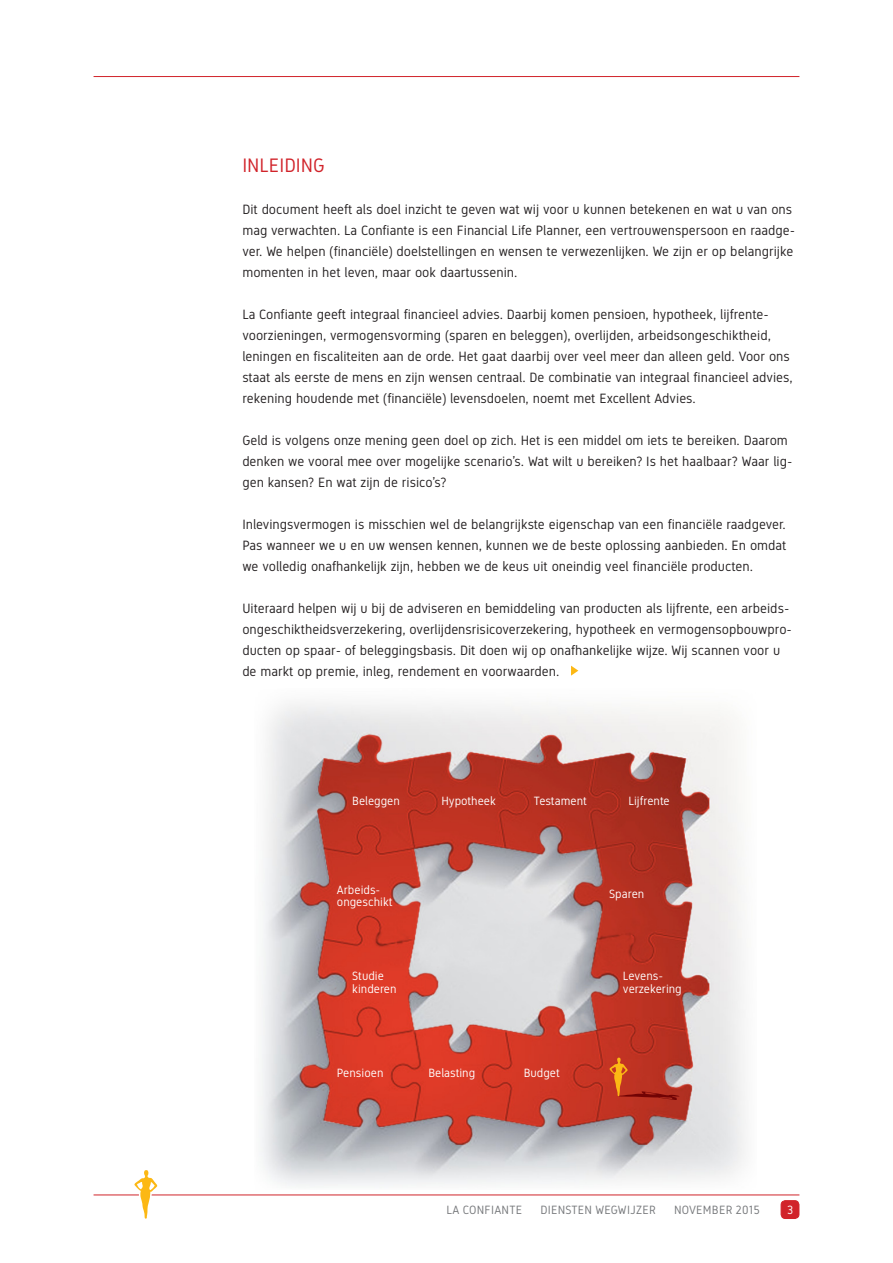
<style>
.page{position:relative;width:893px;height:1263px;background:#fff}
.page>*{position:absolute;margin:0;border:0;box-sizing:border-box;transform-origin:0 0}
.t1{font:19.5px "Gidole";color:#d1232a}
.t2{font:13.5px/21px "Gidole";color:#231f20}
.t3{font:12px "Gidole";color:#fff}
.t4{font:12px "Gidole";letter-spacing:.02em;color:#76787b}
</style>
<div class="page">
<img style="left:261px;top:702px;width:485px;height:484px">
<svg style="left:609px;top:1057px;width:72px;height:43px;background:#bb452d"></svg>
<svg style="left:571px;top:666px;width:7px;height:10px"></svg>
<hr style="left:94px;top:76px;width:705px;height:1px;background:#d1232a">
<hr style="left:94px;top:1194px;width:705px;height:1px;background:#d1232a">
<div style="left:781px;top:1200px;width:18px;height:18px;background:#d1232a;border-radius:4px"></div>
<div style="left:781px;top:1200px;width:18px;height:19px;border:1px solid #d1232a;border-radius:4px"></div>
<svg style="left:131px;top:1170px;width:30px;height:49px"></svg>
<p class="t1" style="left:242px;top:153px;width:84px">INLEIDING</p>
<p class="t2" style="left:242px;top:198px;width:554px">Dit document heeft als doel inzicht te geven wat wij voor u kunnen betekenen en wat u van ons mag verwachten. La Confiante is een Financial Life Planner, een vertrouwenspersoon en raadge&shy;ver. We helpen (financiële) doelstellingen en wensen te verwezenlijken. We zijn er op belangrijke momenten in het leven, maar ook daartussenin.</p>
<p class="t2" style="left:242px;top:303px;width:552px">La Confiante geeft integraal financieel advies. Daarbij komen pensioen, hypotheek, lijfrente&shy;voorzieningen, vermogensvorming (sparen en beleggen), overlijden, arbeidsongeschiktheid, leningen en fiscaliteiten aan de orde. Het gaat daarbij over veel meer dan alleen geld. Voor ons staat als eerste de mens en zijn wensen centraal. De combinatie van integraal financieel advies, rekening houdende met (financiële) levensdoelen, noemt met Excellent Advies.</p>
<p class="t2" style="left:242px;top:429px;width:552px">Geld is volgens onze mening geen doel op zich. Het is een middel om iets te bereiken. Daarom denken we vooral mee over mogelijke scenario’s. Wat wilt u bereiken? Is het haalbaar? Waar lig&shy;gen kansen? En wat zijn de risico’s?</p>
<p class="t2" style="left:242px;top:513px;width:546px;text-align:justify">Inlevingsvermogen is misschien wel de belangrijkste eigenschap van een financiële raadgever.<br>Pas wanneer we u en uw wensen kennen, kunnen we de beste oplossing aanbieden. En omdat we volledig onafhankelijk zijn, hebben we de keus uit oneindig veel financiële producten.</p>
<p class="t2" style="left:242px;top:597px;width:551px">Uiteraard helpen wij u bij de adviseren en bemiddeling van producten als lijfrente, een arbeids&shy;ongeschiktheidsverzekering, overlijdensrisicoverzekering, hypotheek en vermogensopbouwpro&shy;ducten op spaar- of beleggingsbasis. Dit doen wij op onafhankelijke wijze. Wij scannen voor u de markt op premie, inleg, rendement en voorwaarden.</p>
<p class="t3" style="left:352px;top:794px;width:49px">Beleggen</p>
<p class="t3" style="left:441px;top:794px;width:56px">Hypotheek</p>
<p class="t3" style="left:534px;top:794px;width:54px">Testament</p>
<p class="t3" style="left:628px;top:794px;width:43px">Lijfrente</p>
<p class="t3" style="left:337px;top:883px;width:45px">Arbeids-</p>
<p class="t3" style="left:337px;top:895px;width:57px">ongeschikt</p>
<p class="t3" style="left:352px;top:969px;width:33px">Studie</p>
<p class="t3" style="left:352px;top:982px;width:46px">kinderen</p>
<p class="t3" style="left:337px;top:1066px;width:48px">Pensioen</p>
<p class="t3" style="left:428px;top:1066px;width:48px">Belasting</p>
<p class="t3" style="left:524px;top:1066px;width:38px">Budget</p>
<p class="t3" style="left:609px;top:886px;width:37px">Sparen</p>
<p class="t3" style="left:623px;top:969px;width:42px">Levens-</p>
<p class="t3" style="left:623px;top:982px;width:60px">verzekering</p>
<p class="t4" style="left:446px;top:1203px;width:77px">LA CONFIANTE</p>
<p class="t4" style="left:540px;top:1203px;width:117px">DIENSTEN WEGWIJZER</p>
<p class="t4" style="left:674px;top:1203px;width:87px">NOVEMBER 2015</p>
<p class="t3" style="left:787px;top:1202px;width:8px">3</p>
</div>
